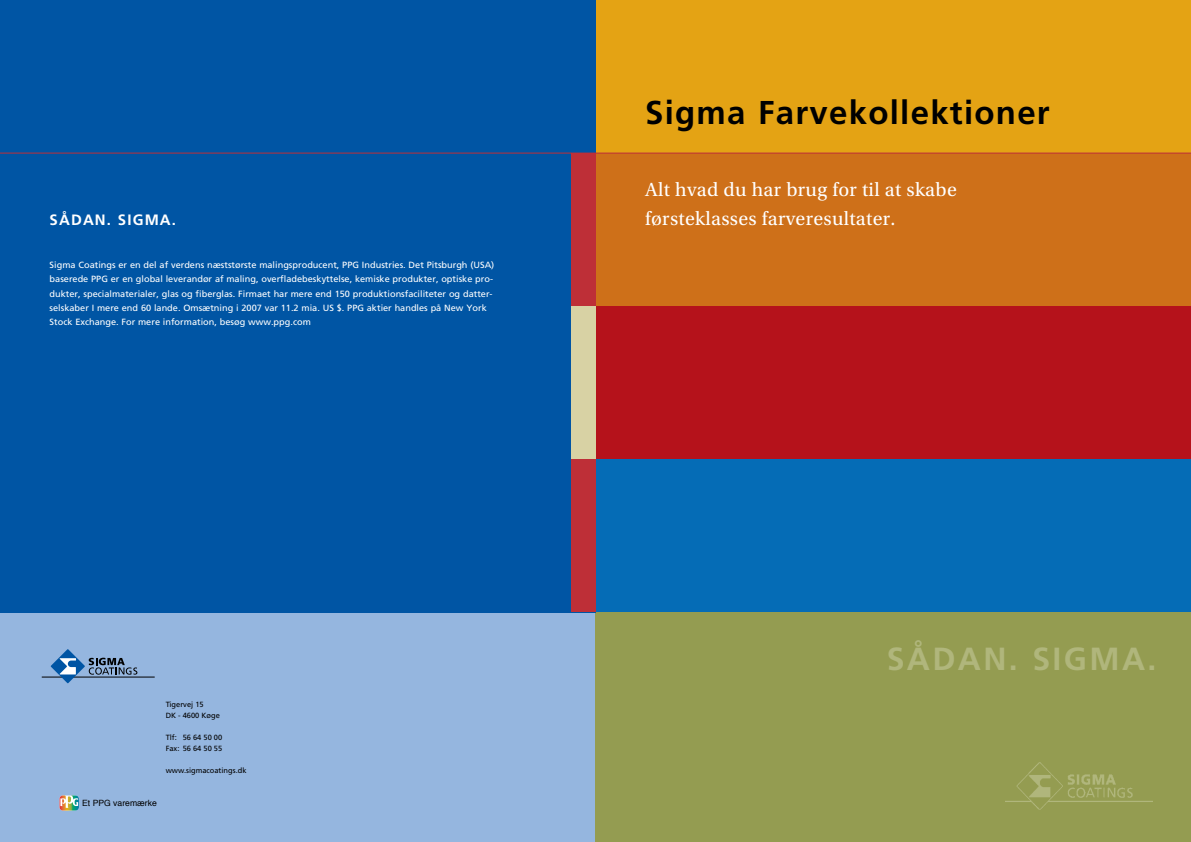
<style>
.page{position:relative;width:1191px;height:842px;background:#fff}
.page>*{position:absolute;margin:0;border:0;box-sizing:border-box;transform-origin:0 0}
.t1{font:700 33px "Frutiger LT Std";letter-spacing:.04em;color:#000}
.t2{font:700 32px "Frutiger LT Std";letter-spacing:.075em;color:#b0b67c}
.t3{font:20px/28.7px "Utopia Std";letter-spacing:.015em;color:#fff}
.t4{font:700 15px "Frutiger";letter-spacing:.075em;color:#fff}
.t5{font:9px/14.3px "Frutiger";color:#fff}
.t6{font:8.6px "Helvetica";color:#000}
.t7{font:7.5px/11px "Frutiger LT Std";color:#000}
</style>
<div class="page">
<div style="left:0;top:612px;width:595px;height:230px;background:#95b6df"></div>
<hr style="left:42px;top:677px;width:113px;height:1px;background:#000">
<svg style="left:51px;top:649px;width:86px;height:34px"></svg>
<svg style="left:60px;top:795px;width:19px;height:15px"></svg>
<div style="left:595px;top:0;width:596px;height:153px;background:#e4a314"></div>
<div style="left:595px;top:153px;width:596px;height:153px;background:#ce7019"></div>
<div style="left:595px;top:306px;width:596px;height:153px;background:#b5121b"></div>
<div style="left:595px;top:459px;width:596px;height:153px;background:#056cb6"></div>
<div style="left:595px;top:612px;width:596px;height:230px;background:#949c51"></div>
<div style="left:0;top:0;width:595px;height:612px;background:#0055a4"></div>
<div style="left:570px;top:153px;width:25px;height:153px;background:#be2f37"></div>
<div style="left:570px;top:306px;width:25px;height:153px;background:#d8d2a4"></div>
<div style="left:570px;top:459px;width:25px;height:153px;background:#be2f37"></div>
<hr style="left:0;top:153px;width:1191px;height:1px;background:#be2f37">
<img style="left:1005px;top:763px;width:147px;height:46px">
<h3 class="t4" style="left:50px;top:211px;width:128px">SÅDAN. SIGMA.</h3>
<p class="t5" style="left:50px;top:257px;width:446px">Sigma Coatings er en del af verdens næststørste malingsproducent, PPG Industries. Det Pitsburgh (USA) baserede PPG er en global leverandør af maling, overfladebeskyttelse, kemiske produkter, optiske pro&shy;dukter, specialmaterialer, glas og fiberglas. Firmaet har mere end 150 produktionsfaciliteter og datter&shy;selskaber I mere end 60 lande. Omsætning i 2007 var 11.2 mia. US $. PPG aktier handles på New York Stock Exchange. For mere information, besøg www.ppg.com</p>
<p class="t7" style="left:166px;top:698px;width:56px">Tigervej 15<br>DK - 4600 Køge</p>
<p class="t7" style="left:166px;top:731px;width:58px">Tlf: 56 64 50 00<br>Fax: 56 64 50 55</p>
<p class="t7" style="left:166px;top:764px;width:82px">www.sigmacoatings.dk</p>
<p class="t6" style="left:82px;top:795px;width:76px">Et PPG varemærke</p>
<h1 class="t1" style="left:645px;top:93px;width:406px">Sigma Farvekollektioner</h1>
<h3 class="t3" style="left:645px;top:176px;width:313px">Alt hvad du har brug for til at skabe førsteklasses farveresultater.</h3>
<h2 class="t2" style="left:886px;top:640px;width:271px">SÅDAN. SIGMA.</h2>
</div>
